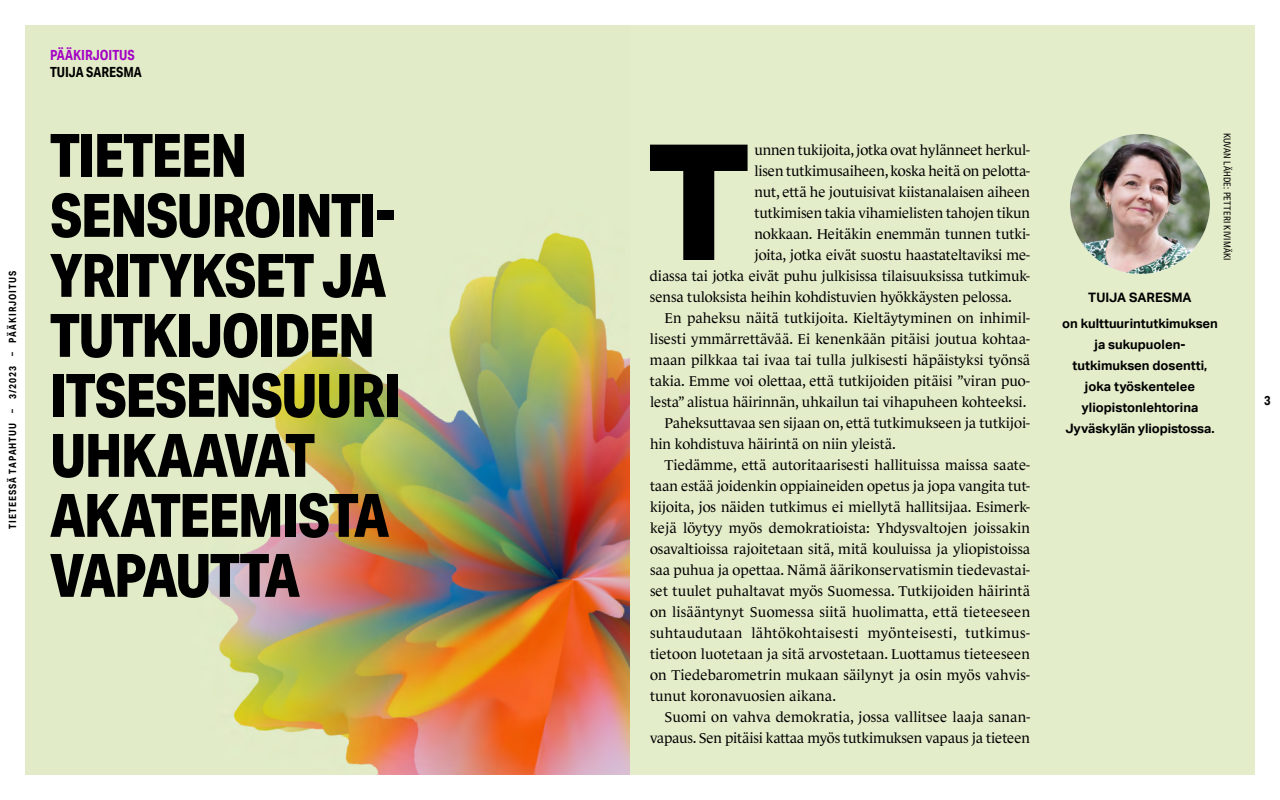
<style>
.page{position:relative;width:1280px;height:800px;background:#fff}
.page>*{position:absolute;margin:0;border:0;box-sizing:border-box;transform-origin:0 0}
.Pääkirjoitus_-_L1A{font:800 161.6px "Aktiv Grotesk";color:#000}
.Pääkirjoitus_-_otsik{font:800 60px/60px "Aktiv Grotesk Cd";letter-spacing:-.03em;color:#000}
.Pääkirjoitus_-_L{font:14.5px/21px "Le Monde Journal Std";color:#000;text-align:justify}
.Pääkirjoitus_-_L1A-2{font:14.5px "Le Monde Journal Std";letter-spacing:-.005em;color:#000}
.t1{font:700 14px/16.8px "Aktiv Grotesk Cd";color:#a400c6}
.Pääkirjoitus_-_kirjo{font:700 13px/21px "Aktiv Grotesk";color:#000;text-align:center}
.t2{font:700 13px "Aktiv Grotesk Cd";color:#000}
.t3{font:700 10px "Aktiv Grotesk Cd";letter-spacing:.1em;color:#000}
.t4{font:9.5px "Aktiv Grotesk Cd";letter-spacing:.025em;color:#000}
.s1{color:#000}
</style>
<div class="page">
<img style="left:25px;top:25px;width:605px;height:750px">
<div style="left:630px;top:25px;width:625px;height:750px;background:#e3edca"></div>
<img style="left:1070px;top:134px;width:140px;height:140px;border-radius:70px">
<p class="t3" style="left:6px;top:529px;width:260px;rotate:-90deg">TIETEESSÄ TAPAHTUU – 3/2023 – PÄÄKIRJOITUS</p>
<p class="t1" style="left:50px;top:46px;width:93px">PÄÄKIRJOITUS<br><span class="s1">TUIJA SARESMA</span></p>
<h1 class="Pääkirjoitus_-_otsik" style="left:50px;top:125px;width:352px">TIETEEN<br>SENSUROINTI-<br>YRITYKSET JA<br>TUTKIJOIDEN<br>ITSESENSUURI<br>UHKAAVAT<br>AKATEEMISTA<br>VAPAUTTA</h1>
<p class="Pääkirjoitus_-_L1A" style="left:646px;top:110px;width:107px">T</p>
<p class="Pääkirjoitus_-_L1A-2" style="left:755px;top:142px;width:277px">unnen tukijoita, jotka ovat hylänneet herkul-</p>
<p class="Pääkirjoitus_-_L1A-2" style="left:755px;top:163px;width:277px">lisen tutkimusaiheen, koska heitä on pelotta-</p>
<p class="Pääkirjoitus_-_L1A-2" style="left:755px;top:184px;width:277px">nut, että he joutuisivat kiistanalaisen aiheen</p>
<p class="Pääkirjoitus_-_L1A-2" style="left:755px;top:205px;width:277px">tutkimisen takia vihamielisten tahojen tikun</p>
<p class="Pääkirjoitus_-_L1A-2" style="left:755px;top:226px;width:277px">nokkaan. Heitäkin enemmän tunnen tutki-</p>
<p class="Pääkirjoitus_-_L1A-2" style="left:755px;top:247px;width:277px">joita, jotka eivät suostu haastateltaviksi me-</p>
<p class="Pääkirjoitus_-_L1A-2" style="left:650px;top:268px;width:382px">diassa tai jotka eivät puhu julkisissa tilaisuuksissa tutkimuk-</p>
<p class="Pääkirjoitus_-_L1A-2" style="left:650px;top:289px;width:363px">sensa tuloksista heihin kohdistuvien hyökkäysten pelossa.</p>
<p class="Pääkirjoitus_-_L" style="left:650px;top:307px;width:382px;text-indent:14px">En paheksu näitä tutkijoita. Kieltäytyminen on inhimil&shy;lisesti ymmärrettävää. Ei kenenkään pitäisi joutua kohtaa&shy;maan pilkkaa tai ivaa tai tulla julkisesti häpäistyksi työnsä takia. Emme voi olettaa, että tutkijoiden pitäisi ”viran puo&shy;lesta” alistua häirinnän, uhkailun tai vihapuheen kohteeksi.</p>
<p class="Pääkirjoitus_-_L" style="left:650px;top:412px;width:382px;text-indent:14px">Paheksuttavaa sen sijaan on, että tutkimukseen ja tutkijoi&shy;hin kohdistuva häirintä on niin yleistä.</p>
<p class="Pääkirjoitus_-_L" style="left:650px;top:454px;width:382px;text-indent:14px">Tiedämme, että autoritaarisesti hallituissa maissa saate&shy;taan estää joidenkin oppiaineiden opetus ja jopa vangita tut&shy;kijoita, jos näiden tutkimus ei miellytä hallitsijaa. Esimerk&shy;kejä löytyy myös demokratioista: Yhdysvaltojen joissakin osavaltioissa rajoitetaan sitä, mitä kouluissa ja yliopistoissa saa puhua ja opettaa. Nämä äärikonservatismin tiedevastai&shy;set tuulet puhaltavat myös Suomessa. Tutkijoiden häirintä on lisääntynyt Suomessa siitä huolimatta, että tieteeseen suhtaudutaan lähtökohtaisesti myönteisesti, tutkimus&shy;tietoon luotetaan ja sitä arvostetaan. Luottamus tieteeseen on Tiedebarometrin mukaan säilynyt ja osin myös vahvis-</p>
<p class="Pääkirjoitus_-_L" style="left:650px;top:685px;width:188px">tunut koronavuosien aikana.</p>
<p class="Pääkirjoitus_-_L" style="left:650px;top:706px;width:382px;text-align:right">Suomi on vahva demokratia, jossa vallitsee laaja sanan&shy;vapaus. Sen pitäisi kattaa myös tutkimuksen vapaus ja tieteen</p>
<p class="t4" style="left:1233px;top:132px;width:130px;rotate:90deg">KUVAN LÄHDE: PETTERI KIVIMÄKI</p>
<p class="Pääkirjoitus_-_kirjo" style="left:1088px;top:287px;width:105px">TUIJA SARESMA</p>
<p class="Pääkirjoitus_-_kirjo" style="left:1062px;top:313px;width:157px">on kulttuurintutkimuksen ja sukupuolen&shy;tutkimuksen dosentti, joka työskentelee yliopistonlehtorina<br>Jyväskylän yliopistossa.</p>
<p class="t2" style="left:1264px;top:392px;width:8px">3</p>
</div>
